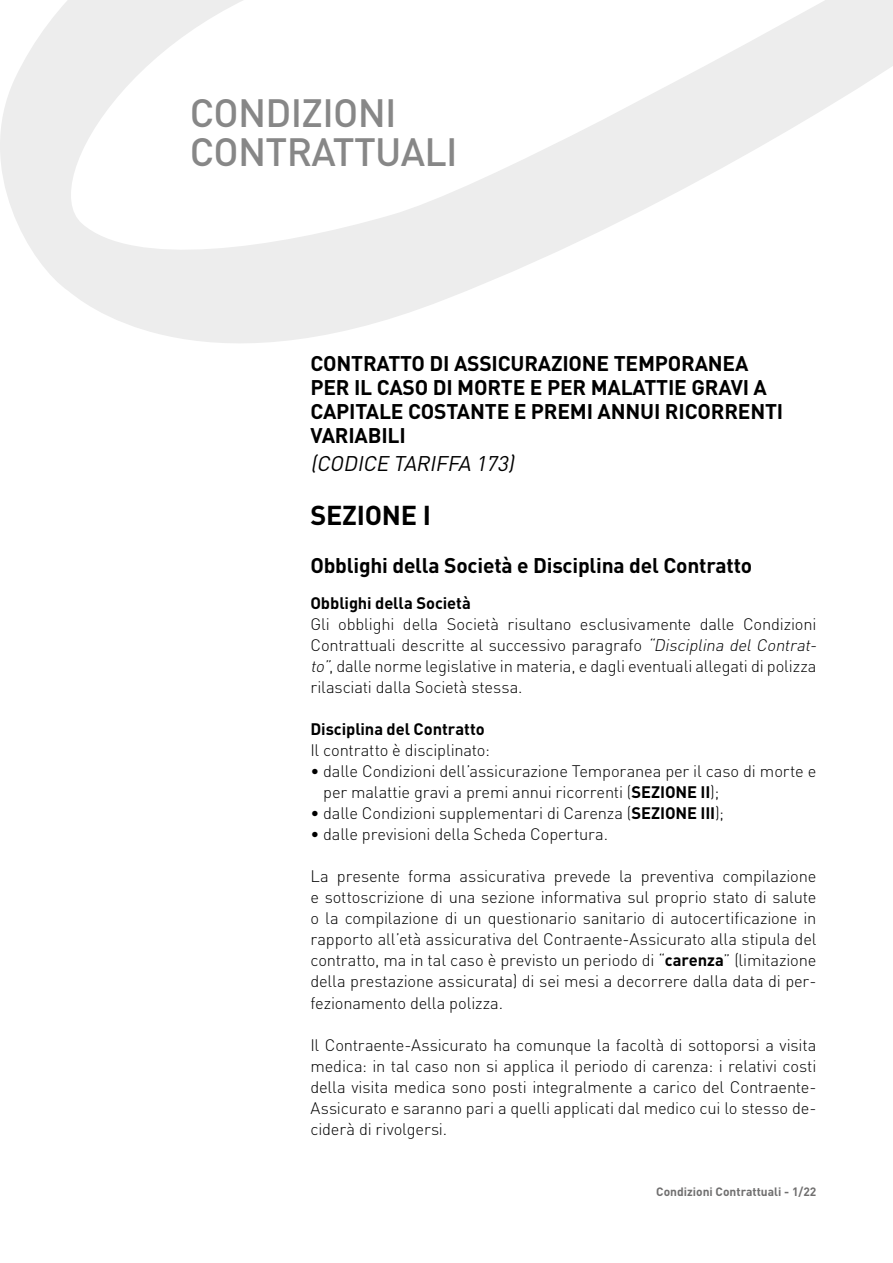
<style>
.page{position:relative;width:893px;height:1263px;background:#fff}
.page>*{position:absolute;margin:0;border:0;box-sizing:border-box;transform-origin:0 0}
.t1{font:500 39px/39px "DIN";letter-spacing:-.02em;color:#878787}
.t2{font:700 27px "DIN";letter-spacing:-.01em;color:#000}
.t3{font:700 21px/24px "DIN";letter-spacing:-.01em;color:#000}
.t4{font:italic 21px "DIN";color:#000}
.t5{font:300 16.5px/21px "DIN";letter-spacing:-.01em;color:#000}
.t6{font:700 16.5px "DIN";letter-spacing:-.005em;color:#000}
.t7{font:700 12px "DIN";color:#706f6f}
.s1{font-style:italic}
.s2{font-weight:700}
</style>
<div class="page">
<svg style="left:0;top:0;width:893px;height:343px"></svg>
<h1 class="t1" style="left:190px;top:92px;width:269px">CONDIZIONI<br>CONTRATTUALI</h1>
<p class="t3" style="left:310px;top:351px;width:474px">CONTRATTO DI ASSICURAZIONE TEMPORANEA PER IL CASO DI MORTE E PER MALATTIE GRAVI A CAPITALE COSTANTE E PREMI ANNUI RICORRENTI VARIABILI</p>
<p class="t4" style="left:310px;top:451px;width:210px">(CODICE TARIFFA 173)</p>
<h2 class="t2" style="left:310px;top:498px;width:122px">SEZIONE I</h2>
<p class="t3" style="left:310px;top:553px;width:443px">Obblighi della Società e Disciplina del Contratto</p>
<p class="t6" style="left:310px;top:593px;width:162px">Obblighi della Società</p>
<p class="t5" style="left:310px;top:614px;width:511px">Gli obblighi della Società risultano esclusivamente dalle Condizioni Contrattuali descritte al successivo paragrafo <span class="s1">“Disciplina del Contrat&shy;to”</span>, dalle norme legislative in materia, e dagli eventuali allegati di polizza rilasciati dalla Società stessa.</p>
<p class="t6" style="left:310px;top:719px;width:176px">Disciplina del Contratto</p>
<p class="t5" style="left:310px;top:740px;width:181px">Il contratto è disciplinato:</p>
<p class="t5" style="left:323px;top:761px;width:495px;text-indent:-13px">• dalle Condizioni dell’assicurazione Temporanea per il caso di morte e per malattie gravi a premi annui ricorrenti (<span class="s2">SEZIONE II</span>);</p>
<p class="t5" style="left:310px;top:803px;width:415px">• dalle Condizioni supplementari di Carenza (<span class="s2">SEZIONE III</span>);</p>
<p class="t5" style="left:310px;top:824px;width:299px">• dalle previsioni della Scheda Copertura.</p>
<p class="t5" style="left:310px;top:866px;width:508px;text-align:justify">La presente forma assicurativa prevede la preventiva compilazione e sottoscrizione di una sezione informativa sul proprio stato di salute o la compilazione di un questionario sanitario di autocertificazione in rapporto all’età assicurativa del Contraente-Assicurato alla stipula del contratto, ma in tal caso è previsto un periodo di “<span class="s2">carenza</span>” (limitazione della prestazione assicurata) di sei mesi a decorrere dalla data di per&shy;fezionamento della polizza.</p>
<p class="t5" style="left:310px;top:1034px;width:507px;text-align:justify">Il Contraente-Assicurato ha comunque la facoltà di sottoporsi a visita medica: in tal caso non si applica il periodo di carenza: i relativi costi della visita medica sono posti integralmente a carico del Contraente-Assicurato e saranno pari a quelli applicati dal medico cui lo stesso de&shy;ciderà di rivolgersi.</p>
<p class="t7" style="left:656px;top:1184px;width:162px">Condizioni Contrattuali - 1/22</p>
</div>
